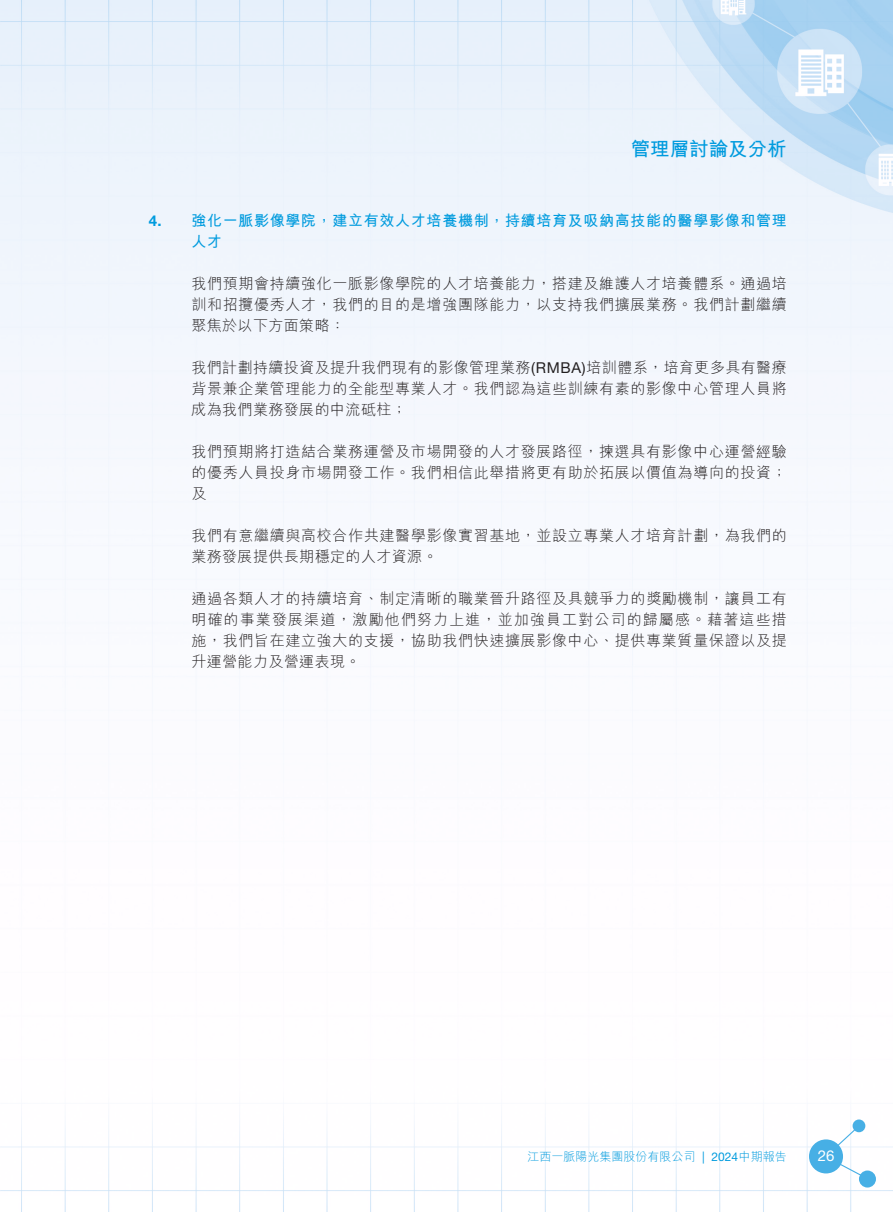
<style>
.page{position:relative;width:893px;height:1212px;background:#fff}
.page>*{position:absolute;margin:0;border:0;box-sizing:border-box;transform-origin:0 0}
.t1{font:700 19.5px "M Hei HK";color:#009bde}
.t2{font:300 15px/21px "M Hei HK";letter-spacing:.045em;color:#231f20;text-align:justify}
.t3{font:700 15px "M Hei HK";letter-spacing:.045em;color:#009bde}
.t4{font:15px "Helvetica Neue LT Std";color:#fff}
.t5{font:700 15px "Helvetica Neue LT Std";color:#009bde}
.t6{font:300 12px "M Hei HK";color:#009bde}
.t7{font:12px "Helvetica Neue LT Std";color:#009bde}
.s1{font-family:"Helvetica Neue LT Std";font-weight:400}
.s2{font-family:"M Hei HK";font-weight:300}
</style>
<div class="page">
<img style="left:0;top:0;width:893px;height:1212px">
<div style="left:853px;top:1119px;width:12px;height:13px;background:#47afe5;border-radius:50%"></div>
<svg style="left:825px;top:1125px;width:44px;height:55px"></svg>
<div style="left:809px;top:1139px;width:34px;height:34px;background:#47afe5;border-radius:50%"></div>
<div style="left:859px;top:1170px;width:17px;height:17px;background:#47afe5;border-radius:50%"></div>
<p class="t5" style="left:149px;top:211px;width:14px">4.</p>
<h1 class="t1" style="left:631px;top:134px;width:158px">管理層討論及分析</h1>
<p class="t3" style="left:191px;top:210px;width:597px">強化一脈影像學院，建立有效人才培養機制，持續培育及吸納高技能的醫學影像和管理</p>
<p class="t3" style="left:191px;top:231px;width:32px">人才</p>
<p class="t2" style="left:191px;top:273px;width:597px">我們預期會持續強化一脈影像學院的人才培養能力，搭建及維護人才培養體系。通過培訓和招攬優秀人才，我們的目的是增強團隊能力，以支持我們擴展業務。我們計劃繼續聚焦於以下方面策略：</p>
<p class="t2" style="left:191px;top:357px;width:597px">我們計劃持續投資及提升我們現有的影像管理業務<span class="s1">(RMBA)</span>培訓體系，培育更多具有醫療背景兼企業管理能力的全能型專業人才。我們認為這些訓練有素的影像中心管理人員將成為我們業務發展的中流砥柱;</p>
<p class="t2" style="left:191px;top:441px;width:597px">我們預期將打造結合業務運營及市場開發的人才發展路徑，揀選具有影像中心運營經驗的優秀人員投身市場開發工作。我們相信此舉措將更有助於拓展以價值為導向的投資;及</p>
<p class="t2" style="left:191px;top:525px;width:597px">我們有意繼續與高校合作共建醫學影像實習基地，並設立專業人才培育計劃，為我們的業務發展提供長期穩定的人才資源。</p>
<p class="t2" style="left:191px;top:588px;width:597px">通過各類人才的持續培育、制定清晰的職業晉升路徑及具競爭力的獎勵機制，讓員工有明確的事業發展渠道，激勵他們努力上進，並加強員工對公司的歸屬感。藉著這些措施，我們旨在建立強大的支援，協助我們快速擴展影像中心、提供專業質量保證以及提升運營能力及營運表現。</p>
<p class="t6" style="left:527px;top:1150px;width:169px">江西一脈陽光集團股份有限公司</p>
<p class="t7" style="left:711px;top:1149px;width:77px">2024<span class="s2">中期報告</span></p>
<p class="t7" style="left:702px;top:1149px;width:4px">|</p>
<p class="t4" style="left:818px;top:1147px;width:18px">26</p>
</div>
